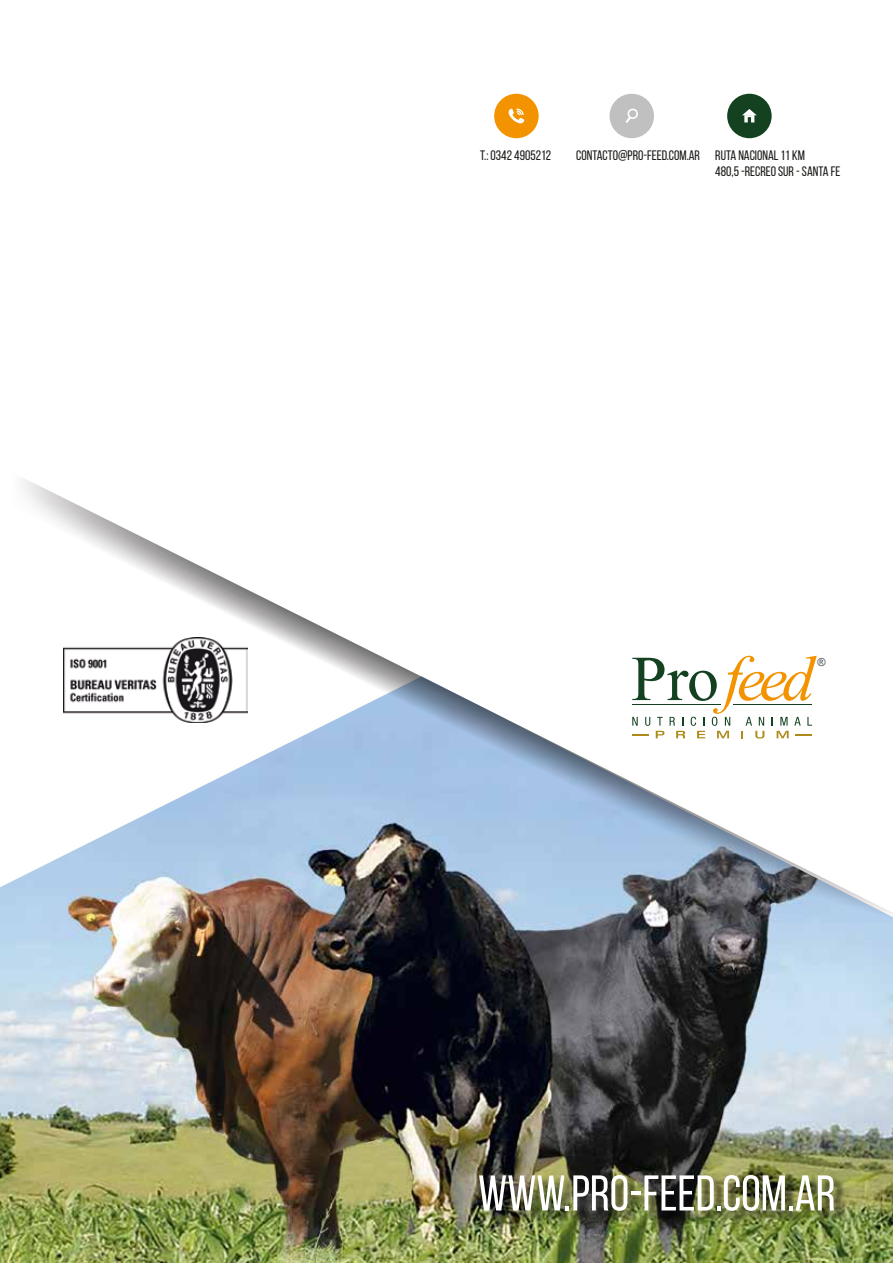
<style>
.page{position:relative;width:893px;height:1263px;background:#fff}
.page>*{position:absolute;margin:0;border:0;box-sizing:border-box;transform-origin:0 0}
.t1{font:50.1px "Bebas Neue";color:#fff}
.t2{font:13.8px/16.5px "Bebas Neue";color:#1a1a18}
.t3{font:10.95px "Arial";color:#485155}
</style>
<div class="page">
<div style="left:609px;top:94px;width:45px;height:44px;background:#c0c0c1;border-radius:50%"></div>
<svg style="left:625px;top:108px;width:13px;height:15px"></svg>
<div style="left:727px;top:94px;width:45px;height:44px;background:#144221;border-radius:50%"></div>
<svg style="left:742px;top:109px;width:15px;height:13px"></svg>
<div style="left:494px;top:94px;width:45px;height:44px;background:#f39300;border-radius:50%"></div>
<svg style="left:508px;top:109px;width:16px;height:14px"></svg>
<img style="left:0;top:881px;width:893px;height:382px">
<svg style="left:13px;top:478px;width:880px;height:449px"></svg>
<img style="left:476px;top:1166px;width:375px;height:69px">
<p class="t2" style="left:480px;top:147px;width:72px">T.: 0342 4905212</p>
<p class="t2" style="left:715px;top:147px;width:127px;text-indent:-139px">CONTACTO@PRO-FEED.COM.AR RUTA NACIONAL 11 KM<br>480,5 -RECREO SUR - SANTA FE</p>
<p class="t3" style="left:817px;top:655px;width:10px">®</p>
<h1 class="t1" style="left:478px;top:1166px;width:359px">WWW.PRO-FEED.COM.AR</h1>
</div>
